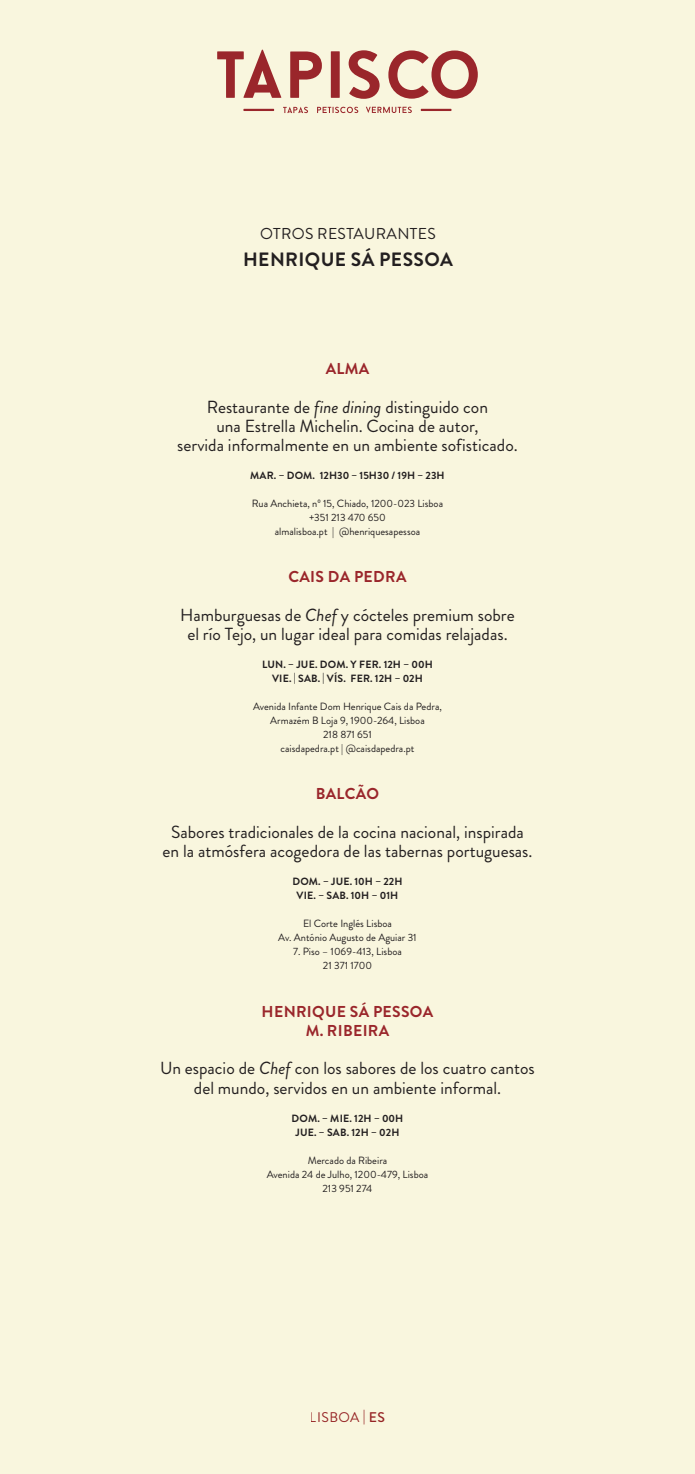
<style>
.page{position:relative;width:695px;height:1474px;background:#fff}
.page>*{position:absolute;margin:0;border:0;box-sizing:border-box;transform-origin:0 0}
.txt_ementa_comida{font:700 19.25px "Brandon Grotesque";letter-spacing:.02em;color:#231f20}
.txt_ementa_comida-2{font:17.5px "Brandon Grotesque";color:#231f20}
.txt_ementa_comida-3{font:700 15.75px "Brandon Grotesque";letter-spacing:.02em;color:#9a262b}
.txt_ementa_comida-4{font:15.75px "Brandon Grotesque";letter-spacing:.02em;color:#231f20}
.t1{font:14px "Brandon Grotesque";letter-spacing:.03em;color:#9a262b}
.txt_ementa_comida-5{font:10.5px "Brandon Grotesque";color:#231f20}
.txt_ementa_comida-6{font:700 10.5px "Brandon Grotesque";letter-spacing:.015em;color:#231f20}
.s1{font-style:italic}
.s2{font-weight:500}
</style>
<div class="page">
<div style="left:0;top:0;width:694px;height:1473px;background:#f9f6de"></div>
<hr style="left:243px;top:109px;width:31px;height:2px;background:#9a262b">
<svg style="left:317px;top:107px;width:41px;height:6px"></svg>
<svg style="left:366px;top:107px;width:46px;height:6px"></svg>
<svg style="left:283px;top:107px;width:25px;height:6px"></svg>
<svg style="left:348px;top:50px;width:31px;height:49px"></svg>
<svg style="left:217px;top:49px;width:64px;height:49px"></svg>
<svg style="left:290px;top:51px;width:32px;height:47px"></svg>
<div style="left:331px;top:51px;width:8px;height:47px;background:#9a262b"></div>
<svg style="left:388px;top:50px;width:89px;height:49px"></svg>
<hr style="left:420px;top:109px;width:31px;height:2px;background:#9a262b">
<p class="txt_ementa_comida-4" style="left:260px;top:223px;width:177px">OTROS RESTAURANTES</p>
<p class="txt_ementa_comida" style="left:243px;top:245px;width:211px">HENRIQUE SÁ PESSOA</p>
<p class="txt_ementa_comida-3" style="left:325px;top:357px;width:45px">ALMA</p>
<p class="txt_ementa_comida-2" style="left:207px;top:394px;width:282px">Restaurante de <span class="s1">fine dining</span> distinguido con</p>
<p class="txt_ementa_comida-2" style="left:216px;top:414px;width:264px">una Estrella Michelin. Cocina de autor,</p>
<p class="txt_ementa_comida-2" style="left:177px;top:433px;width:342px">servida informalmente en un ambiente sofisticado.</p>
<p class="txt_ementa_comida-6" style="left:250px;top:468px;width:196px">MAR. – DOM. 12H30 – 15H30 / 19H – 23H</p>
<p class="txt_ementa_comida-5" style="left:252px;top:496px;width:193px">Rua Anchieta, nº 15, Chiado, 1200-023 Lisboa</p>
<p class="txt_ementa_comida-5" style="left:309px;top:510px;width:78px">+351 213 470 650</p>
<p class="txt_ementa_comida-5" style="left:275px;top:524px;width:147px">almalisboa.pt | @henriquesapessoa</p>
<p class="txt_ementa_comida-3" style="left:288px;top:566px;width:119px">CAIS DA PEDRA</p>
<p class="txt_ementa_comida-2" style="left:180px;top:603px;width:336px">Hamburguesas de <span class="s1">Chef</span> y cócteles premium sobre</p>
<p class="txt_ementa_comida-2" style="left:187px;top:622px;width:322px">el río Tejo, un lugar ideal para comidas relajadas.</p>
<p class="txt_ementa_comida-6" style="left:262px;top:657px;width:172px">LUN. – JUE. DOM. Y FER. 12H – 00H</p>
<p class="txt_ementa_comida-6" style="left:272px;top:671px;width:152px">VIE. | SAB. | VÍS. FER. 12H – 02H</p>
<p class="txt_ementa_comida-5" style="left:253px;top:699px;width:190px">Avenida Infante Dom Henrique Cais da Pedra,</p>
<p class="txt_ementa_comida-5" style="left:270px;top:713px;width:156px">Armazém B Loja 9, 1900-264, Lisboa</p>
<p class="txt_ementa_comida-5" style="left:323px;top:727px;width:50px">218 871 651</p>
<p class="txt_ementa_comida-5" style="left:280px;top:741px;width:135px">caisdapedra.pt | @caisdapedra.pt</p>
<p class="txt_ementa_comida-3" style="left:316px;top:783px;width:65px">BALCÃO</p>
<p class="txt_ementa_comida-2" style="left:171px;top:820px;width:354px">Sabores tradicionales de la cocina nacional, inspirada</p>
<p class="txt_ementa_comida-2" style="left:162px;top:839px;width:371px">en la atmósfera acogedora de las tabernas portuguesas.</p>
<p class="txt_ementa_comida-6" style="left:292px;top:874px;width:112px">DOM. – JUE. 10H – 22H</p>
<p class="txt_ementa_comida-6" style="left:296px;top:888px;width:103px">VIE. – SAB. 10H – 01H</p>
<p class="txt_ementa_comida-5" style="left:303px;top:916px;width:90px">El Corte Inglés Lisboa</p>
<p class="txt_ementa_comida-5" style="left:278px;top:930px;width:140px">Av. António Augusto de Aguiar 31</p>
<p class="txt_ementa_comida-5" style="left:293px;top:944px;width:110px">7. Piso – 1069-413, Lisboa</p>
<p class="txt_ementa_comida-5" style="left:323px;top:958px;width:51px">21 371 1700</p>
<p class="txt_ementa_comida-3" style="left:261px;top:1000px;width:173px">HENRIQUE SÁ PESSOA</p>
<p class="txt_ementa_comida-3" style="left:306px;top:1019px;width:85px">M. RIBEIRA</p>
<p class="txt_ementa_comida-2" style="left:160px;top:1056px;width:376px">Un espacio de <span class="s1">Chef</span> con los sabores de los cuatro cantos</p>
<p class="txt_ementa_comida-2" style="left:194px;top:1075px;width:308px">del mundo, servidos en un ambiente informal.</p>
<p class="txt_ementa_comida-6" style="left:291px;top:1110px;width:113px">DOM. – MIE. 12H – 00H</p>
<p class="txt_ementa_comida-6" style="left:295px;top:1124px;width:105px">JUE. – SAB. 12H – 02H</p>
<p class="txt_ementa_comida-5" style="left:308px;top:1152px;width:81px">Mercado da Ribeira</p>
<p class="txt_ementa_comida-5" style="left:267px;top:1166px;width:163px">Avenida 24 de Julho, 1200-479, Lisboa</p>
<p class="txt_ementa_comida-5" style="left:322px;top:1180px;width:51px">213 951 274</p>
<p class="t1" style="left:310px;top:1407px;width:77px">LISBOA | <span class="s2">ES</span></p>
</div>
